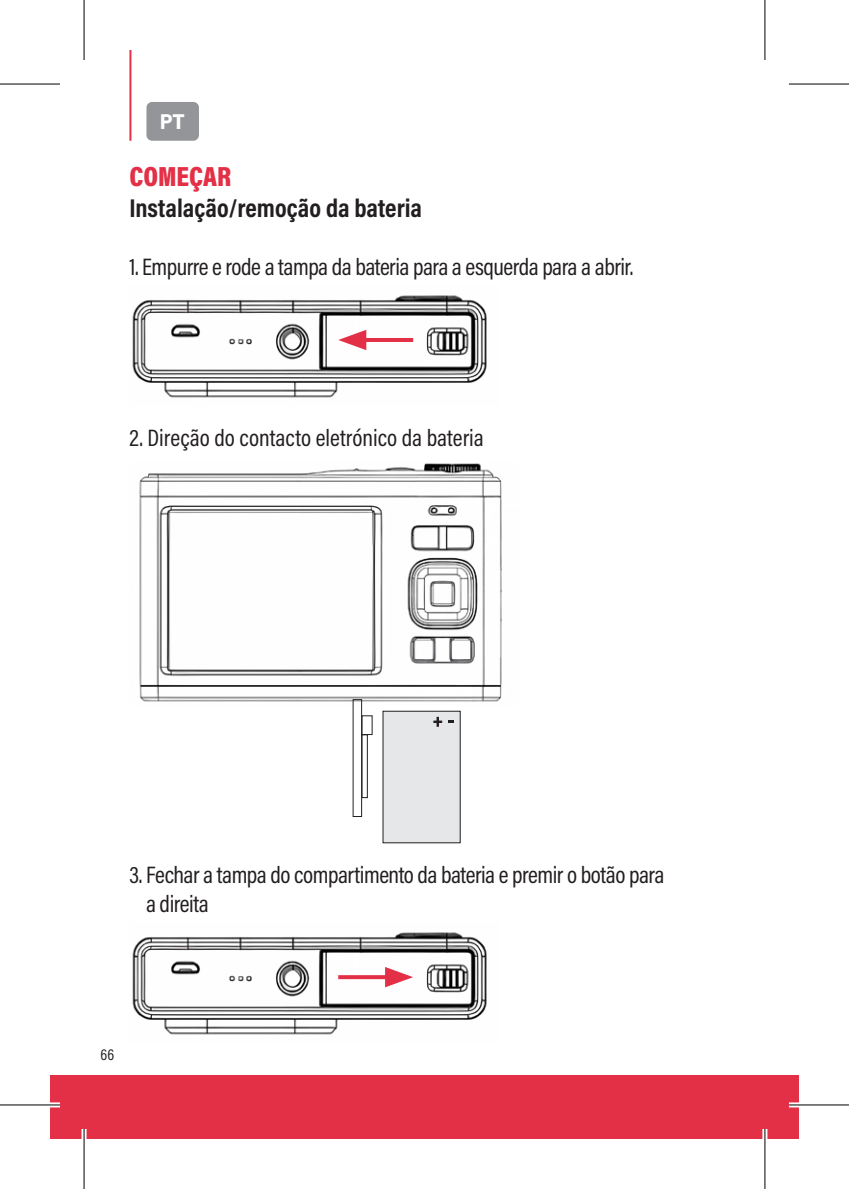
<style>
.page{position:relative;width:849px;height:1189px;background:#fff}
.page>*{position:absolute;margin:0;border:0;box-sizing:border-box;transform-origin:0 0}
.t1{font:900 28px "Acumin Pro Cond";color:#e33046}
.t2{font:700 26px "Acumin Pro Cond";color:#231f20}
.t3{font:24px/28.8px "Acumin Pro Cond";letter-spacing:-.02em;color:#231f20}
.t4{font:24px "Acumin Pro Cond";color:#231f20}
.t5{font:700 20px "Agfa Photo Thalis";color:#fff}
.t6{font:16px "Acumin Pro Cond";color:#231f20}
</style>
<div class="page">
<div style="left:50px;top:1075px;width:714px;height:63px;background:#e33046"></div>
<div style="left:764px;top:1075px;width:34px;height:63px;background:#e33046"></div>
<hr style="left:129px;top:50px;width:2px;height:91px;background:#e33046">
<div style="left:146px;top:102px;width:53px;height:39px;background:#939598;border-radius:6px"></div>
<img style="left:132px;top:295px;width:355px;height:103px">
<hr style="left:360px;top:338px;width:53px;height:4px;background:#e33046">
<svg style="left:338px;top:330px;width:28px;height:20px"></svg>
<img style="left:139px;top:463px;width:363px;height:242px">
<div style="left:383px;top:711px;width:77px;height:131px;background:#e6e7e9"></div>
<div style="left:361px;top:715px;width:11px;height:20px;border:1px solid #231f20"></div>
<div style="left:361px;top:734px;width:6px;height:64px;border:1px solid #231f20"></div>
<svg style="left:433px;top:717px;width:9px;height:9px"></svg>
<svg style="left:448px;top:720px;width:6px;height:3px"></svg>
<img style="left:132px;top:932px;width:355px;height:103px">
<svg style="left:338px;top:975px;width:47px;height:4px"></svg>
<svg style="left:385px;top:967px;width:28px;height:20px"></svg>
<svg style="left:0;top:1102px;width:60px;height:5px"></svg>
<svg style="left:789px;top:1102px;width:59px;height:5px"></svg>
<hr style="left:82px;top:1128px;width:4px;height:60px;background:#fff">
<svg style="left:765px;top:0;width:1px;height:60px"></svg>
<svg style="left:762px;top:1129px;width:5px;height:59px"></svg>
<hr style="left:0;top:83px;width:60px;height:2px;background:#000">
<hr style="left:788px;top:83px;width:60px;height:2px;background:#000">
<hr style="left:0;top:1104px;width:60px;height:1px;background:#000">
<hr style="left:788px;top:1104px;width:60px;height:1px;background:#000">
<hr style="left:83px;top:0;width:2px;height:60px;background:#000">
<hr style="left:83px;top:1128px;width:2px;height:60px;background:#000">
<hr style="left:764px;top:0;width:1px;height:60px;background:#000">
<hr style="left:764px;top:1128px;width:1px;height:60px;background:#000">
<p class="t5" style="left:160px;top:109px;width:26px">PT</p>
<p class="t1" style="left:129px;top:158px;width:103px">COMEÇAR</p>
<p class="t2" style="left:129px;top:191px;width:294px">Instalação/remoção da bateria</p>
<p class="t3" style="left:129px;top:252px;width:505px">1. Empurre e rode a tampa da bateria para a esquerda para a abrir.</p>
<p class="t4" style="left:129px;top:422px;width:356px">2. Direção do contacto eletrónico da bateria</p>
<p class="t3" style="left:146px;top:860px;width:519px;text-indent:-17px">3. Fechar a tampa do compartimento da bateria e premir o botão para a direita</p>
<p class="t6" style="left:101px;top:1044px;width:15px">66</p>
</div>
